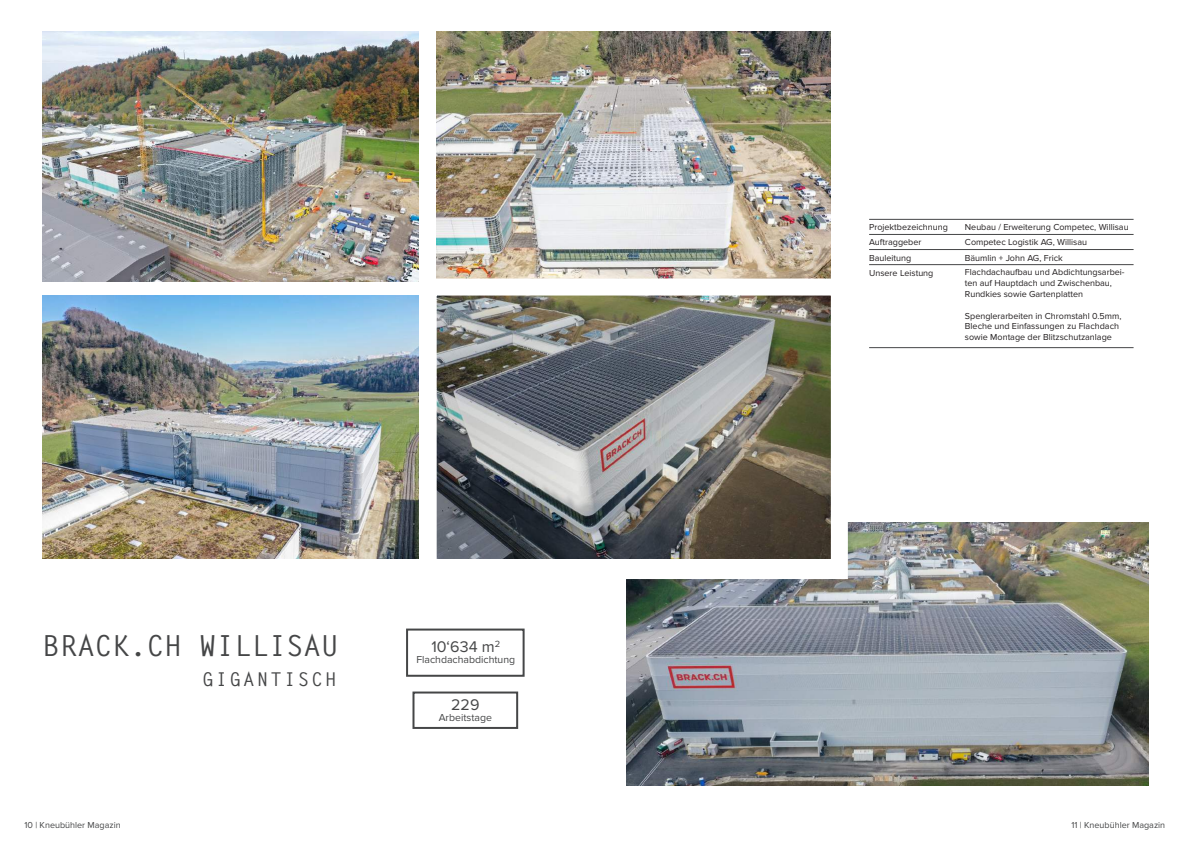
<style>
.page{position:relative;width:1191px;height:842px;background:#fff}
.page>*{position:absolute;margin:0;border:0;box-sizing:border-box;transform-origin:0 0}
.t1{font:700 29px "Letter Gothic Std";color:#454647}
.t2{font:700 19px "Letter Gothic Std";letter-spacing:.12em;color:#454647}
.t3{font:16px "Proxima Nova";color:#454647}
.t4{font:10.5px "Proxima Nova";color:#454647}
.t5{font:9px/10.8px "Proxima Nova";color:#231f20}
.t6{font:9px "Proxima Nova";color:#454647}
</style>
<div class="page">
<img style="left:43px;top:296px;width:375px;height:262px">
<img style="left:43px;top:31px;width:375px;height:250px">
<img style="left:437px;top:31px;width:393px;height:248px">
<img style="left:626px;top:522px;width:522px;height:263px">
<img style="left:438px;top:297px;width:392px;height:261px">
<hr style="left:869px;top:219px;width:264px;height:1px;background:#454647">
<hr style="left:869px;top:234px;width:264px;height:1px;background:#454647">
<hr style="left:869px;top:249px;width:264px;height:1px;background:#454647">
<hr style="left:869px;top:264px;width:264px;height:1px;background:#454647">
<hr style="left:869px;top:347px;width:264px;height:1px;background:#454647">
<div style="left:412px;top:691px;width:106px;height:38px;border:2px solid #454647"></div>
<div style="left:406px;top:628px;width:118px;height:49px;border:2px solid #454647"></div>
<h1 class="t1" style="left:43px;top:628px;width:297px">BRACK.CH WILLISAU</h1>
<p class="t6" style="left:25px;top:820px;width:98px">10 | Kneubühler Magazin</p>
<h2 class="t2" style="left:202px;top:667px;width:136px">GIGANTISCH</h2>
<h3 class="t3" style="left:431px;top:638px;width:70px">10‘634 m<sup>2</sup></h3>
<p class="t4" style="left:416px;top:654px;width:100px">Flachdachabdichtung</p>
<h3 class="t3" style="left:451px;top:695px;width:30px">229</h3>
<p class="t4" style="left:439px;top:711px;width:55px">Arbeitstage</p>
<p class="t5" style="left:869px;top:220px;width:80px;line-height:14.8px">Projektbezeichnung<br>Auftraggeber</p>
<p class="t5" style="left:965px;top:220px;width:165px;line-height:15px">Neubau / Erweiterung Competec, Willisau<br>Competec Logistik AG, Willisau</p>
<p class="t5" style="left:869px;top:252px;width:44px">Bauleitung</p>
<p class="t5" style="left:965px;top:252px;width:99px">Bäumlin + John AG, Frick</p>
<p class="t5" style="left:869px;top:267px;width:66px">Unsere Leistung</p>
<p class="t5" style="left:965px;top:267px;width:161px">Flachdachaufbau und Abdichtungsarbei&shy;ten auf Hauptdach und Zwischenbau,<br>Rundkies sowie Gartenplatten</p>
<p class="t5" style="left:965px;top:310px;width:158px">Spenglerarbeiten in Chromstahl 0.5mm,<br>Bleche und Einfassungen zu Flachdach sowie Montage der Blitzschutzanlage</p>
<p class="t6" style="left:1071px;top:820px;width:95px">11 | Kneubühler Magazin</p>
</div>
